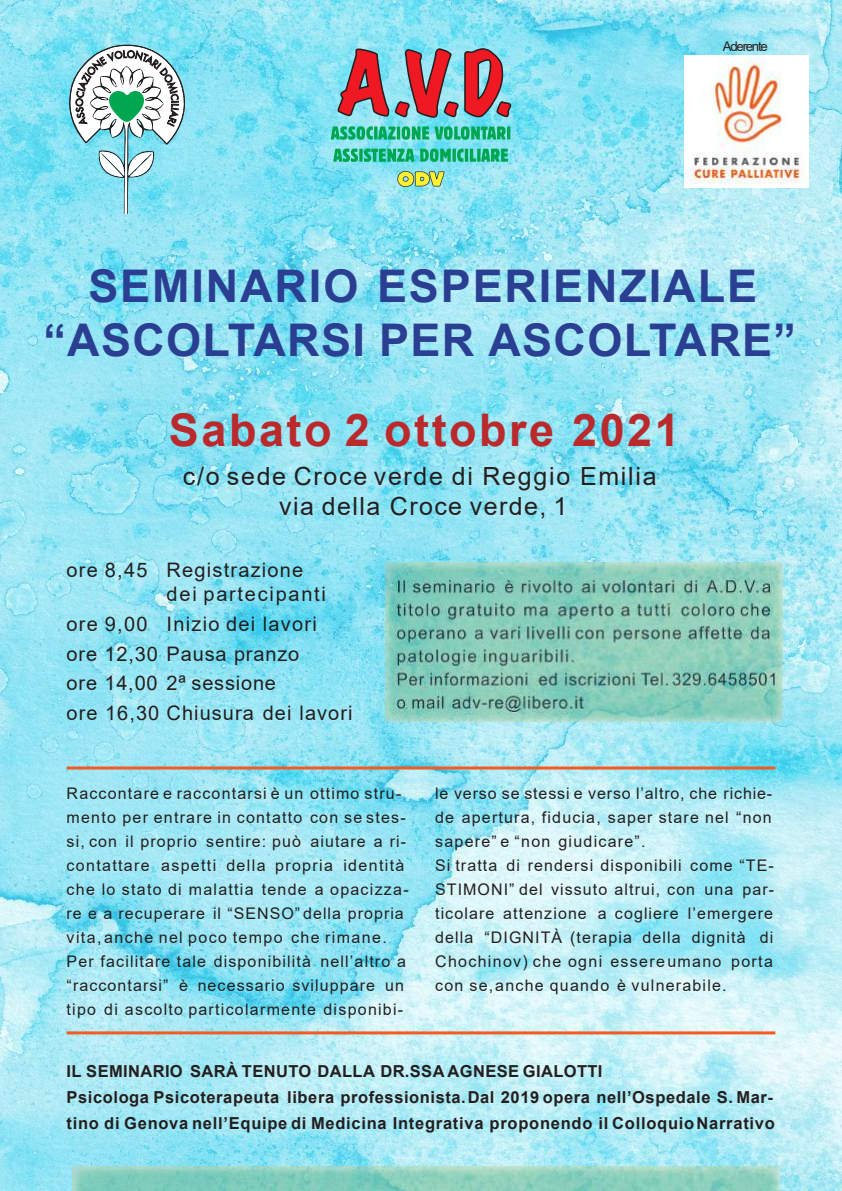
<style>
.page{position:relative;width:842px;height:1191px;background:#fff}
.page>*{position:absolute;margin:0;border:0;box-sizing:border-box;transform-origin:0 0}
.t1{font:700 45px/54px "Arial";letter-spacing:.04em;color:#2a3f91;text-align:center}
.t2{font:700 45px "Arial";letter-spacing:.055em;color:#ba2a2d}
.t3{font:25px/30px "Arial";letter-spacing:.07em;color:#241f1f;text-align:center}
.t4{font:20px/29.7px "Arial";letter-spacing:.055em;color:#241f1f}
.t5{font:700 16.5px/26px "Arial";letter-spacing:.035em;color:#241f1f}
.t6{font:16px/24px "Arial";letter-spacing:.075em;color:#241f1f}
.t7{font:13.3px "Arial";letter-spacing:-.095em;color:#241f1f}
</style>
<div class="page">
<img style="left:0;top:0;width:842px;height:1191px">
<svg style="left:67px;top:41px;width:120px;height:172px"></svg>
<img style="left:702px;top:37px;width:84px;height:18px">
<img style="left:385px;top:563px;width:397px;height:158px">
<img style="left:72px;top:1166px;width:708px;height:25px">
<hr style="left:67px;top:766px;width:708px;height:3px;background:#f45a21">
<hr style="left:67px;top:1031px;width:708px;height:3px;background:#f45a21">
<svg style="left:331px;top:126px;width:98px;height:14px"></svg>
<svg style="left:435px;top:126px;width:75px;height:14px"></svg>
<svg style="left:333px;top:148px;width:81px;height:14px"></svg>
<svg style="left:420px;top:148px;width:88px;height:14px"></svg>
<svg style="left:397px;top:171px;width:47px;height:16px"></svg>
<svg style="left:338px;top:49px;width:51px;height:68px;background:#a96e7a"></svg>
<svg style="left:395px;top:48px;width:116px;height:70px;background:#a87a85"></svg>
<img style="left:685px;top:55px;width:124px;height:133px">
<p class="t7" style="left:723px;top:41px;width:47px">Aderente</p>
<h1 class="t1" style="left:43px;top:263px;width:754px">SEMINARIO ESPERIENZIALE “ASCOLTARSI PER ASCOLTARE”</h1>
<h1 class="t2" style="left:169px;top:413px;width:512px">Sabato 2 ottobre 2021</h1>
<h2 class="t3" style="left:183px;top:463px;width:475px">c/o sede Croce verde di Reggio Emilia via della Croce verde, 1</h2>
<p class="t4" style="left:167px;top:560px;width:161px;line-height:24px;text-indent:-100px">ore 8,45 Registrazione dei partecipanti</p>
<p class="t4" style="left:67px;top:611px;width:287px">ore 9,00 Inizio dei lavori<br>ore 12,30 Pausa pranzo<br>ore 14,00 2ª sessione<br>ore 16,30 Chiusura dei lavori</p>
<p class="t6" style="left:67px;top:783px;width:344px">Raccontare e raccontarsi è un ottimo stru&shy;mento per entrare in contatto con se stes&shy;si, con il proprio sentire: può aiutare a ri&shy;contattare aspetti della propria identità che lo stato di malattia tende a opacizza&shy;re e a recuperare il “SENSO” della propria vita,anche nel poco tempo che rimane.<br>Per facilitare tale disponibilità nell’altro a “raccontarsi” è necessario sviluppare un tipo di ascolto particolarmente disponibi-</p>
<p class="t6" style="left:435px;top:783px;width:340px">le verso se stessi e verso l’altro, che richie&shy;de apertura, fiducia, saper stare nel “non sapere” e “non giudicare”.<br>Si tratta di rendersi disponibili come “TE-STIMONI” del vissuto altrui, con una par&shy;ticolare attenzione a cogliere l’emergere della “DIGNITÀ (terapia della dignità di Chochinov) che ogni essereumano porta con se,anche quando è vulnerabile.</p>
<p class="t5" style="left:67px;top:1060px;width:710px">IL SEMINARIO SARÀ TENUTO DALLA DR.SSA AGNESE GIALOTTI<br>Psicologa Psicoterapeuta libera professionista.Dal 2019 opera nell’Ospedale S. Mar&shy;tino di Genova nell’Equipe di Medicina Integrativa proponendo il ColloquioNarrativo</p>
</div>
